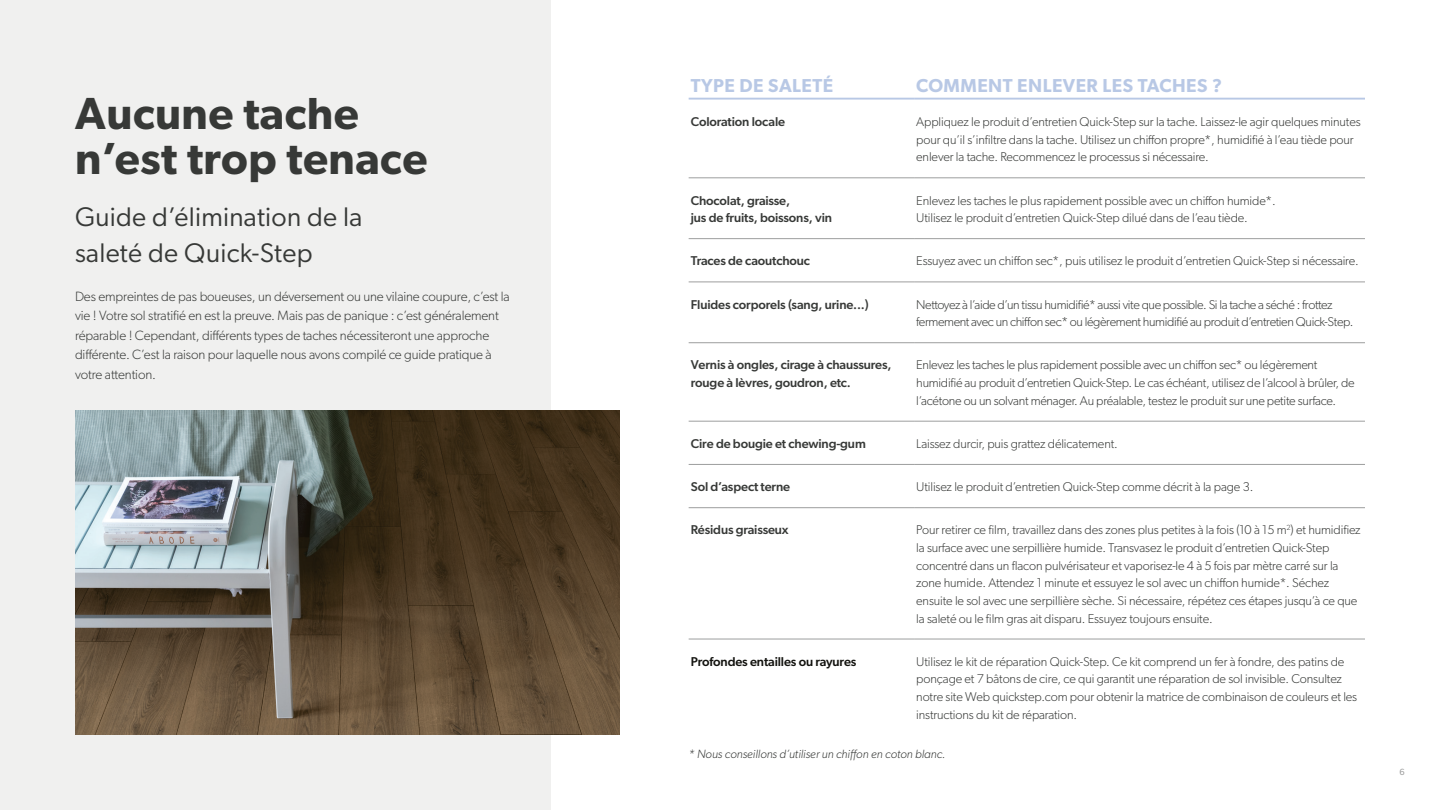
<style>
.page{position:relative;width:1440px;height:810px;background:#fff}
.page>*{position:absolute;margin:0;border:0;box-sizing:border-box;transform-origin:0 0}
.t1{font:600 45px/45px "Gibson";letter-spacing:.01em;color:#373937}
.t2{font:27px/36px "Gibson";letter-spacing:.01em;color:#373937}
.t3{font:600 18.75px "Gibson";letter-spacing:.025em;color:#b8c8e5}
.t4{font:300 13.5px/19.5px "Gibson";letter-spacing:-.01em;color:#373937}
.t5{font:500 12.83px/17.5px "Gibson";letter-spacing:-.01em;color:#373937}
.t6{font:500 12.83px "Gibson";letter-spacing:-.01em;color:#12120e}
.t7{font:300 12.75px/17.6px "Gibson";letter-spacing:-.01em;color:#373937}
.t8{font:300 12.75px/17.6px "Gibson";letter-spacing:-.03em;color:#373937}
.t9{font:italic 300 12px "Gibson";color:#373937}
.t10{font:9px "Gibson";color:#9d9e9e}
</style>
<div class="page">
<div style="left:0;top:0;width:551px;height:810px;background:#f0f0ef"></div>
<hr style="left:689px;top:178px;width:225px;height:1px;background:#9d9e9e">
<hr style="left:914px;top:178px;width:451px;height:1px;background:#9d9e9e">
<hr style="left:689px;top:239px;width:225px;height:1px;background:#9d9e9e">
<hr style="left:914px;top:239px;width:451px;height:1px;background:#9d9e9e">
<hr style="left:689px;top:282px;width:225px;height:1px;background:#9d9e9e">
<hr style="left:914px;top:282px;width:451px;height:1px;background:#9d9e9e">
<hr style="left:689px;top:343px;width:225px;height:1px;background:#9d9e9e">
<hr style="left:914px;top:343px;width:451px;height:1px;background:#9d9e9e">
<hr style="left:689px;top:421px;width:225px;height:1px;background:#9d9e9e">
<hr style="left:914px;top:421px;width:451px;height:1px;background:#9d9e9e">
<hr style="left:689px;top:508px;width:225px;height:1px;background:#9d9e9e">
<hr style="left:914px;top:508px;width:451px;height:1px;background:#9d9e9e">
<hr style="left:689px;top:639px;width:225px;height:1px;background:#9d9e9e">
<hr style="left:914px;top:639px;width:451px;height:1px;background:#9d9e9e">
<hr style="left:689px;top:464px;width:225px;height:1px;background:#9d9e9e">
<hr style="left:914px;top:464px;width:451px;height:1px;background:#9d9e9e">
<hr style="left:689px;top:98px;width:225px;height:2px;background:#b8c8e5">
<hr style="left:914px;top:98px;width:451px;height:2px;background:#b8c8e5">
<img style="left:75px;top:410px;width:545px;height:324px">
<h1 class="t1" style="left:75px;top:90px;width:354px">Aucune tache n’est trop tenace</h1>
<h2 class="t2" style="left:75px;top:198px;width:289px">Guide d’élimination de la saleté de Quick-Step</h2>
<p class="t4" style="left:75px;top:286px;width:436px">Des empreintes de pas boueuses, un déversement ou une vilaine coupure, c’est la vie ! Votre sol stratifié en est la preuve. Mais pas de panique : c’est généralement réparable ! Cependant, différents types de taches nécessiteront une approche différente. C’est la raison pour laquelle nous avons compilé ce guide pratique à votre attention.</p>
<h3 class="t3" style="left:691px;top:75px;width:144px">TYPE DE SALETÉ</h3>
<h3 class="t3" style="left:916px;top:75px;width:307px">COMMENT ENLEVER LES TACHES ?</h3>
<p class="t5" style="left:691px;top:113px;width:96px">Coloration locale</p>
<p class="t7" style="left:916px;top:113px;width:446px">Appliquez le produit d’entretien Quick-Step sur la tache. Laissez-le agir quelques minutes pour qu’il s’infiltre dans la tache. Utilisez un chiffon propre*, humidifié à l’eau tiède pour enlever la tache. Recommencez le processus si nécessaire.</p>
<p class="t5" style="left:691px;top:191px;width:143px">Chocolat, graisse,<br>jus de fruits, boissons, vin</p>
<p class="t7" style="left:916px;top:191px;width:361px">Enlevez les taches le plus rapidement possible avec un chiffon humide*.<br>Utilisez le produit d’entretien Quick-Step dilué dans de l’eau tiède.</p>
<p class="t5" style="left:691px;top:252px;width:121px">Traces de caoutchouc</p>
<p class="t7" style="left:916px;top:252px;width:444px">Essuyez avec un chiffon sec*, puis utilisez le produit d’entretien Quick-Step si nécessaire.</p>
<p class="t5" style="left:691px;top:295px;width:179px">Fluides corporels (sang, urine...)</p>
<p class="t8" style="left:916px;top:295px;width:439px">Nettoyez à l’aide d’un tissu humidifié* aussi vite que possible. Si la tache a séché : frottez fermement avec un chiffon sec* ou légèrement humidifié au produit d’entretien Quick-Step.</p>
<p class="t5" style="left:691px;top:356px;width:202px">Vernis à ongles, cirage à chaussures, rouge à lèvres, goudron, etc.</p>
<p class="t7" style="left:916px;top:356px;width:440px">Enlevez les taches le plus rapidement possible avec un chiffon sec* ou légèrement humidifié au produit d’entretien Quick-Step. Le cas échéant, utilisez de l’alcool à brûler, de l’acétone ou un solvant ménager. Au préalable, testez le produit sur une petite surface.</p>
<p class="t5" style="left:691px;top:434px;width:177px">Cire de bougie et chewing-gum</p>
<p class="t7" style="left:916px;top:435px;width:203px">Laissez durcir, puis grattez délicatement.</p>
<p class="t5" style="left:691px;top:478px;width:101px">Sol d’aspect terne</p>
<p class="t7" style="left:916px;top:478px;width:339px">Utilisez le produit d’entretien Quick-Step comme décrit à la page 3.</p>
<p class="t5" style="left:691px;top:521px;width:99px">Résidus graisseux</p>
<p class="t7" style="left:916px;top:521px;width:446px">Pour retirer ce film, travaillez dans des zones plus petites à la fois (10 à 15 m<sup>2</sup>) et humidifiez la surface avec une serpillière humide. Transvasez le produit d’entretien Quick-Step concentré dans un flacon pulvérisateur et vaporisez-le 4 à 5 fois par mètre carré sur la zone humide. Attendez 1 minute et essuyez le sol avec un chiffon humide*. Séchez ensuite le sol avec une serpillière sèche. Si nécessaire, répétez ces étapes jusqu’à ce que la saleté ou le film gras ait disparu. Essuyez toujours ensuite.</p>
<p class="t6" style="left:691px;top:654px;width:167px">Profondes entailles ou rayures</p>
<p class="t7" style="left:916px;top:652px;width:442px">Utilisez le kit de réparation Quick-Step. Ce kit comprend un fer à fondre, des patins de ponçage et 7 bâtons de cire, ce qui garantit une réparation de sol invisible. Consultez notre site Web quickstep.com pour obtenir la matrice de combinaison de couleurs et les instructions du kit de réparation.</p>
<p class="t9" style="left:689px;top:746px;width:258px">* Nous conseillons d’utiliser un chiffon en coton blanc.</p>
<p class="t10" style="left:1399px;top:766px;width:7px">6</p>
</div>
